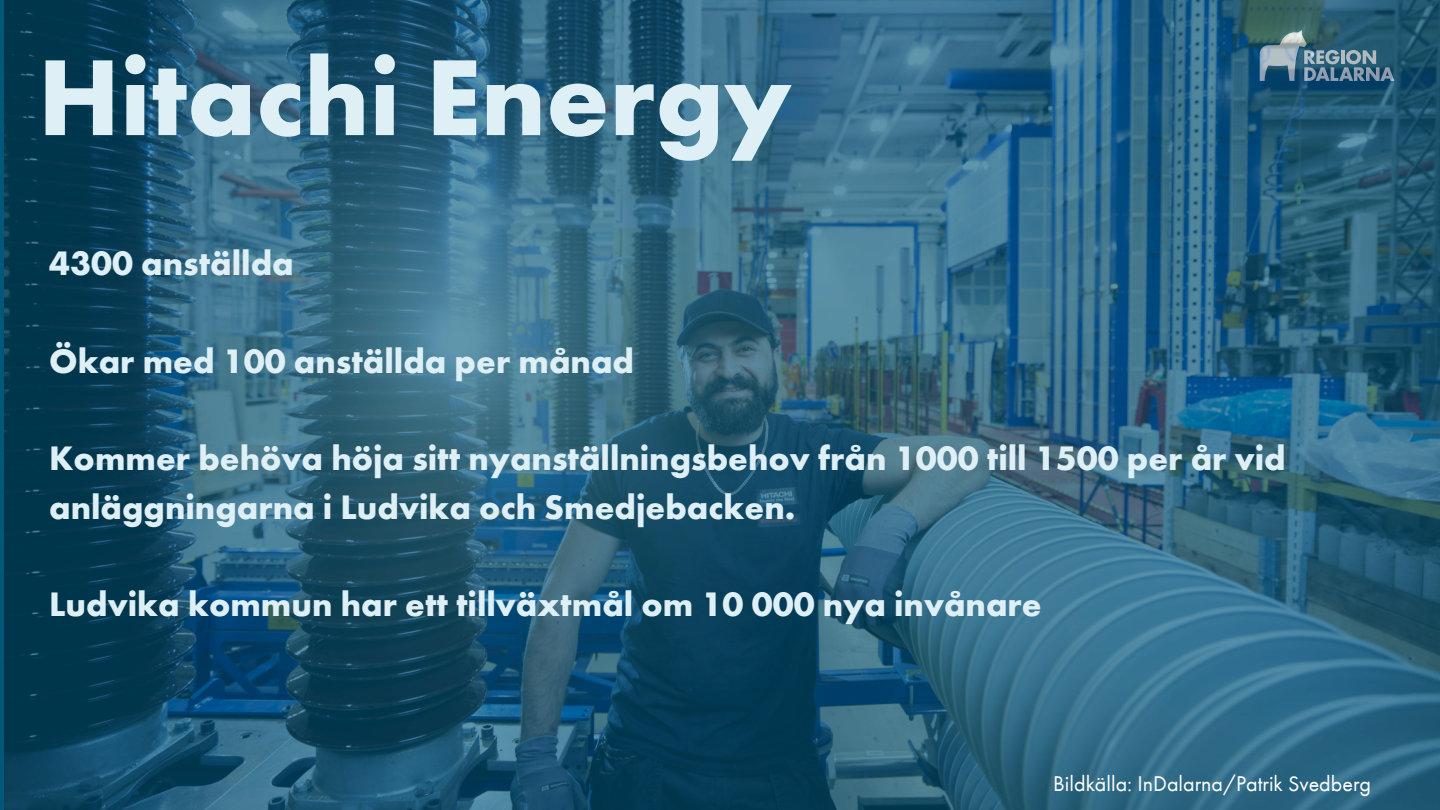
<style>
.page{position:relative;width:1440px;height:810px;background:#fff}
.page>*{position:absolute;margin:0;border:0;box-sizing:border-box;transform-origin:0 0}
.t1{font:700 112px "Futura PT Web";color:#def0f5}
.t2{font:700 35px/48.8px "Futura PT Web";color:#def0f5}
.t3{font:22px "Futura PT Web";color:#fff}
</style>
<div class="page">
<img style="left:4px;top:0;width:1436px;height:810px">
<p class="t1" style="left:38px;top:25px;width:756px">Hitachi Energy</p>
<p class="t2" style="left:49px;top:239px;width:246px">4300 anställda</p>
<h2 class="t2" style="left:49px;top:336px;width:586px">Ökar med 100 anställda per månad</h2>
<h2 class="t2" style="left:49px;top:434px;width:1238px">Kommer behöva höja sitt nyanställningsbehov från 1000 till 1500 per år vid anläggningarna i Ludvika och Smedjebacken.</h2>
<h2 class="t2" style="left:49px;top:580px;width:994px">Ludvika kommun har ett tillväxtmål om 10 000 nya invånare</h2>
<h2 class="t3" style="left:1053px;top:769px;width:319px">Bildkälla: InDalarna/Patrik Svedberg</h2>
</div>
